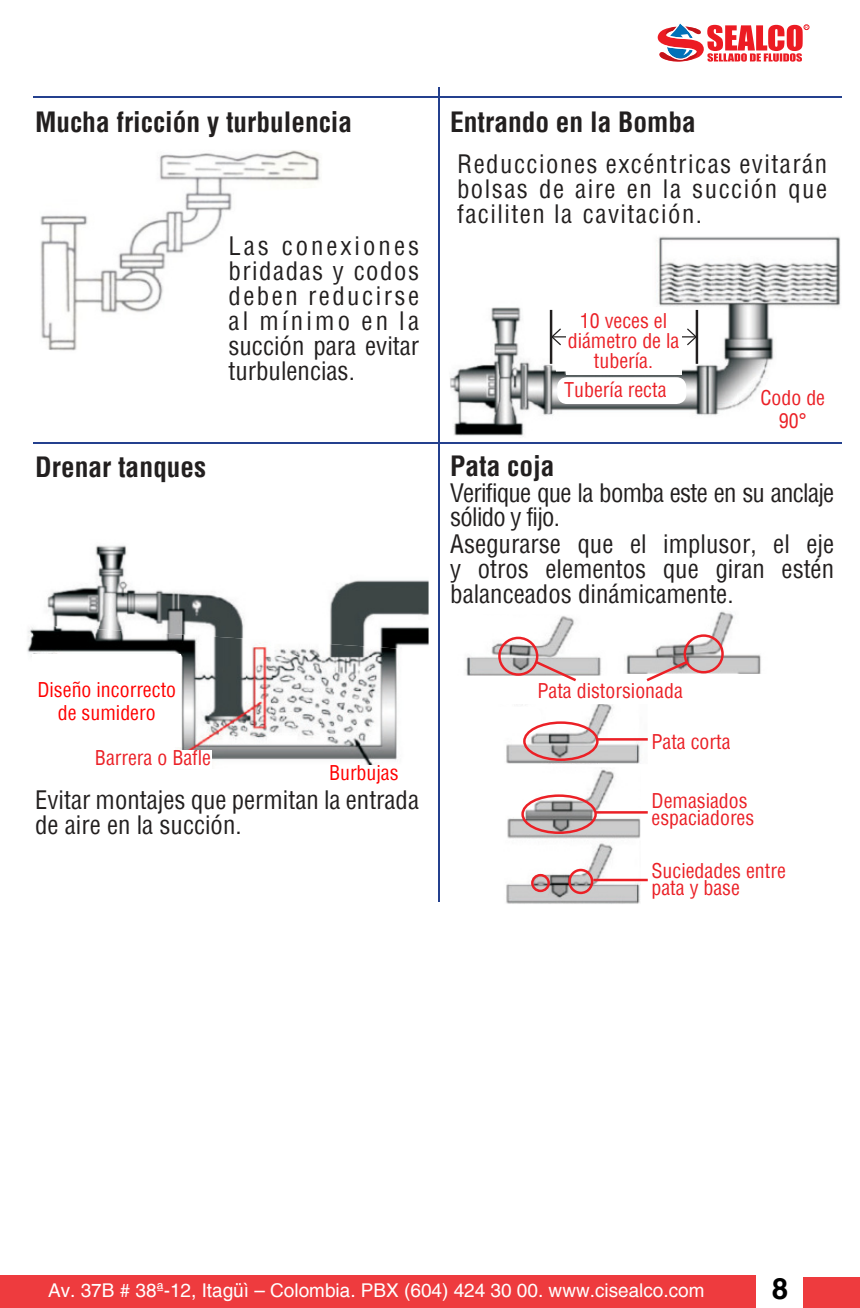
<style>
.page{position:relative;width:860px;height:1308px;background:#fff}
.page>*{position:absolute;margin:0;border:0;box-sizing:border-box;transform-origin:0 0}
.t1{font:700 29.25px "Helvetica";color:#000}
.t2{font:700 condensed 27.45px "Helvetica";color:#221f1f}
.t3{font:condensed 24.97px/25px "Helvetica";color:#221f1f;text-align:justify}
.t4{font:condensed 19.8px/17.3px "Helvetica";color:#eb2026}
.t5{font:condensed 19.8px/22.3px "Helvetica";color:#f00;text-align:center}
.t6{font:18.9px "Helvetica";color:#fff}
</style>
<div class="page">
<img style="left:626px;top:611px;width:135px;height:63px">
<img style="left:465px;top:616px;width:136px;height:60px">
<img style="left:507px;top:768px;width:133px;height:71px">
<img style="left:506px;top:843px;width:134px;height:61px">
<img style="left:506px;top:704px;width:141px;height:60px">
<div style="left:487px;top:706px;width:54px;height:28px;background:#fff;border-radius:10px"></div>
<div style="left:683px;top:634px;width:40px;height:39px;border:2px solid #eb2026;border-radius:50%"></div>
<div style="left:498px;top:637px;width:40px;height:39px;border:2px solid #eb2026;border-radius:50%"></div>
<div style="left:523px;top:721px;width:75px;height:40px;border:2px solid #eb2026;border-radius:50%"></div>
<div style="left:521px;top:794px;width:75px;height:40px;border:2px solid #eb2026;border-radius:50%"></div>
<div style="left:568px;top:869px;width:25px;height:25px;border:2px solid #eb2026;border-radius:50%"></div>
<div style="left:531px;top:874px;width:18px;height:18px;border:2px solid #eb2026;border-radius:50%"></div>
<hr style="left:596px;top:738px;width:51px;height:2px;background:#eb2026">
<hr style="left:595px;top:811px;width:52px;height:3px;background:#eb2026">
<hr style="left:593px;top:879px;width:54px;height:2px;background:#eb2026">
<svg style="left:643px;top:659px;width:46px;height:23px"></svg>
<svg style="left:533px;top:659px;width:45px;height:23px"></svg>
<hr style="left:33px;top:442px;width:808px;height:1px;background:#24408e">
<hr style="left:33px;top:96px;width:808px;height:1px;background:#24408e">
<hr style="left:438px;top:87px;width:1px;height:814px;background:#24408e">
<img style="left:40px;top:150px;width:280px;height:201px">
<img style="left:450px;top:236px;width:391px;height:200px">
<div style="left:557px;top:377px;width:129px;height:27px;background:#fff;border-radius:10px"></div>
<hr style="left:695px;top:310px;width:3px;height:54px;background:#221f1f">
<hr style="left:549px;top:310px;width:3px;height:54px;background:#221f1f">
<hr style="left:551px;top:336px;width:144px;height:1px;background:#221f1f">
<svg style="left:685px;top:327px;width:11px;height:20px"></svg>
<svg style="left:552px;top:327px;width:10px;height:20px"></svg>
<div style="left:566px;top:307px;width:114px;height:67px;background:#fff"></div>
<img style="left:47px;top:545px;width:381px;height:101px">
<img style="left:27px;top:624px;width:381px;height:140px">
<div style="left:94px;top:750px;width:117px;height:18px;background:#fff"></div>
<div style="left:32px;top:655px;width:149px;height:92px;background:#fff"></div>
<div style="left:0;top:1276px;width:755px;height:32px;background:#ee3b3e"></div>
<div style="left:803px;top:1278px;width:56px;height:30px;background:#ee3b3e"></div>
<svg style="left:657px;top:23px;width:151px;height:39px"></svg>
<p class="t2" style="left:35px;top:110px;width:318px">Mucha fricción y turbulencia</p>
<p class="t3" style="left:228px;top:236px;width:192px">Las conexiones bridadas y codos deben reducirse al mínimo en la succión para evitar turbulencias.</p>
<p class="t2" style="left:35px;top:456px;width:172px">Drenar tanques</p>
<p class="t5" style="left:37px;top:681px;width:140px">Diseño incorrecto de sumidero</p>
<p class="t4" style="left:95px;top:751px;width:117px">Barrera o Bafle</p>
<p class="t5" style="left:329px;top:763px;width:71px">Burbujas</p>
<p class="t3" style="left:35px;top:790px;width:385px">Evitar montajes que permitan la entrada de aire en la succión.</p>
<p class="t2" style="left:450px;top:110px;width:247px">Entrando en la Bomba</p>
<p class="t3" style="left:457px;top:154px;width:371px">Reducciones excéntricas evitarán bolsas de aire en la succión que faciliten la cavitación.</p>
<p class="t4" style="left:567px;top:313px;width:113px;line-height:19.8px;text-align:center">10 veces el diámetro de la tubería.</p>
<p class="t4" style="left:564px;top:383px;width:104px">Tubería recta</p>
<p class="t4" style="left:760px;top:389px;width:66px;line-height:22.3px;text-align:center">Codo de<br>90°</p>
<p class="t2" style="left:450px;top:454px;width:106px">Pata coja</p>
<p class="t3" style="left:450px;top:482px;width:385px;text-align:left">Verifique que la bomba este en su anclaje sólido y fijo.<br>Asegurarse que el implusor, el eje y otros elementos que giran estén balanceados dinámicamente.</p>
<p class="t4" style="left:537px;top:684px;width:147px">Pata distorsionada</p>
<p class="t4" style="left:651px;top:734px;width:80px">Pata corta</p>
<p class="t4" style="left:651px;top:793px;width:104px">Demasiados espaciadores</p>
<p class="t4" style="left:651px;top:863px;width:136px">Suciedades entre pata y base</p>
<p class="t6" style="left:48px;top:1283px;width:657px">Av. 37B # 38ª-12, Itagüì – Colombia. PBX (604) 424 30 00. www.cisealco.com</p>
<p class="t1" style="left:771px;top:1277px;width:18px">8</p>
</div>
